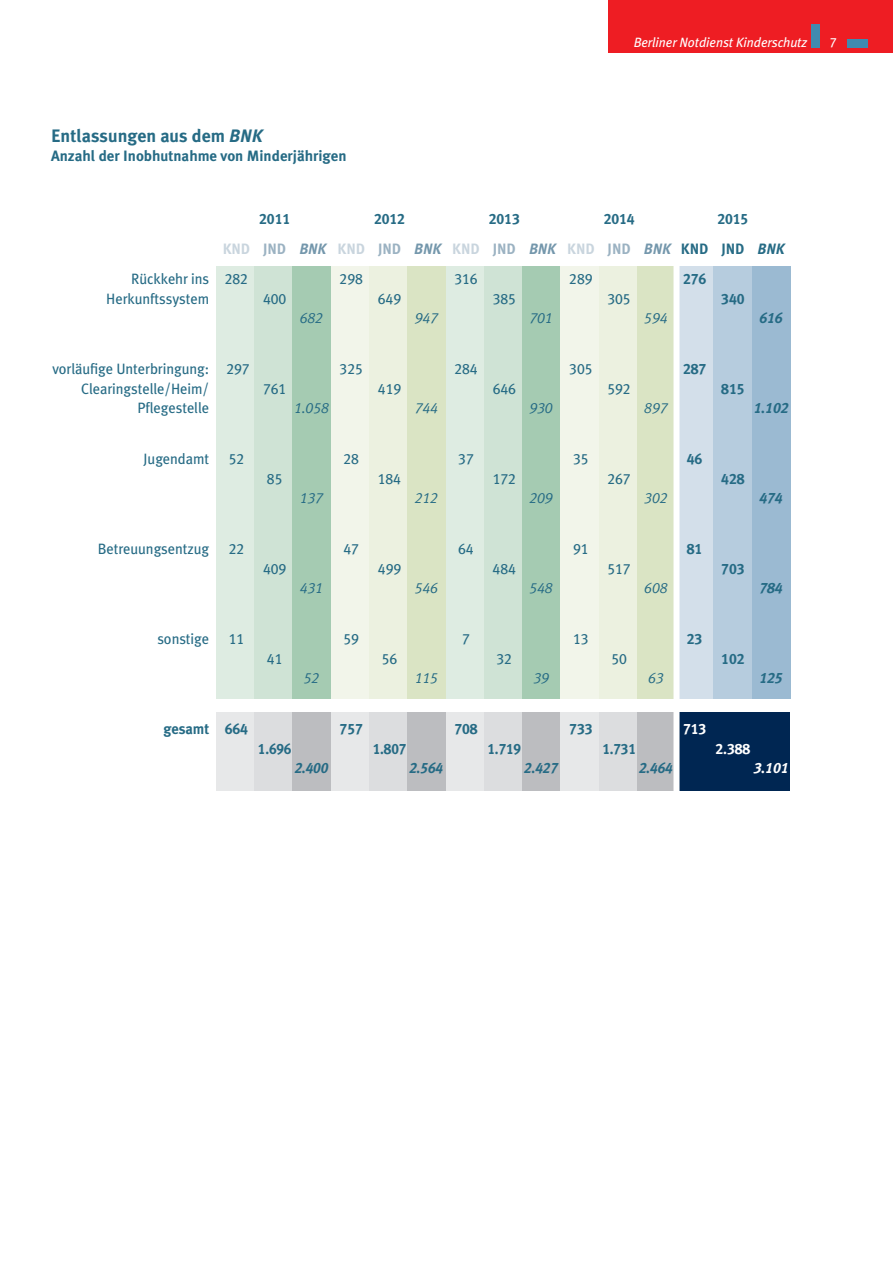
<style>
.page{position:relative;width:893px;height:1263px;background:#fff}
.page>*{position:absolute;margin:0;border:0;box-sizing:border-box;transform-origin:0 0}
.t1{font:700 18px "Meta Plus";color:#266b85}
.t2{font:15px/19.5px "Meta Plus";letter-spacing:-.005em;color:#266b85;text-align:right}
.t3{font:15px/30px "Meta Plus Bold Caps";letter-spacing:-.005em;color:#266b85;text-align:center}
.t4{font:15px "Meta Plus Book Caps";letter-spacing:-.005em;color:#266b85}
.t5{font:15px "Meta Italic Caps";letter-spacing:-.005em;color:#266b85}
.t6{font:700 15px "Meta Plus";color:#266b85}
.t7{font:15px "Meta Plus Bold Caps";letter-spacing:-.005em;color:#266b85;scale:.94 1}
.t8{font:italic 15px "Meta Plus Bold Caps";letter-spacing:-.005em;color:#266b85;scale:.94 1}
.t9{font:italic 15px "Meta Plus Bold Caps";letter-spacing:-.005em;color:#266b85}
.t10{font:15px "Meta Plus Bold Caps";letter-spacing:-.005em;color:#fff}
.t11{font:italic 15px "Meta Plus Bold Caps";color:#fff}
.t12{font:italic 13.5px "Meta Plus";letter-spacing:-.005em;color:#fff}
.t13{font:13.5px "Meta Plus Book Caps";color:#fff}
.s1{font-style:italic}
.s2{color:#c9d5de}
.s3{color:#9bb2c2}
.s4{font-style:italic;color:#7497ac}
</style>
<div class="page">
<div style="left:608px;top:0;width:285px;height:53px;background:#ee1d23"></div>
<div style="left:847px;top:39px;width:20px;height:9px;background:#408aaf"></div>
<div style="left:811px;top:24px;width:8px;height:24px;background:#408aaf"></div>
<div style="left:216px;top:266px;width:38px;height:433px;background:#deece2"></div>
<div style="left:254px;top:266px;width:39px;height:433px;background:#cfe3d5"></div>
<div style="left:293px;top:266px;width:38px;height:433px;background:#a5cbb2"></div>
<div style="left:331px;top:266px;width:38px;height:433px;background:#f2f5ea"></div>
<div style="left:369px;top:266px;width:39px;height:433px;background:#ecf1e0"></div>
<div style="left:408px;top:266px;width:38px;height:433px;background:#dae4c4"></div>
<div style="left:446px;top:266px;width:38px;height:433px;background:#deece2"></div>
<div style="left:484px;top:266px;width:38px;height:433px;background:#cfe3d5"></div>
<div style="left:522px;top:266px;width:39px;height:433px;background:#a5cbb2"></div>
<div style="left:561px;top:266px;width:38px;height:433px;background:#f2f5ea"></div>
<div style="left:599px;top:266px;width:38px;height:433px;background:#ecf1e0"></div>
<div style="left:637px;top:266px;width:38px;height:433px;background:#dae4c4"></div>
<div style="left:675px;top:266px;width:39px;height:433px;background:#d3dfea"></div>
<div style="left:714px;top:266px;width:38px;height:433px;background:#b6ccde"></div>
<div style="left:752px;top:266px;width:38px;height:433px;background:#9bbad2"></div>
<div style="left:216px;top:712px;width:38px;height:79px;background:#e7e8e9"></div>
<div style="left:254px;top:712px;width:39px;height:79px;background:#dcdddf"></div>
<div style="left:293px;top:712px;width:38px;height:79px;background:#bcbdc0"></div>
<div style="left:331px;top:712px;width:38px;height:79px;background:#e7e8e9"></div>
<div style="left:369px;top:712px;width:39px;height:79px;background:#dcdddf"></div>
<div style="left:408px;top:712px;width:38px;height:79px;background:#bcbdc0"></div>
<div style="left:446px;top:712px;width:38px;height:79px;background:#e7e8e9"></div>
<div style="left:484px;top:712px;width:38px;height:79px;background:#dcdddf"></div>
<div style="left:522px;top:712px;width:39px;height:79px;background:#bcbdc0"></div>
<div style="left:561px;top:712px;width:38px;height:79px;background:#e7e8e9"></div>
<div style="left:599px;top:712px;width:38px;height:79px;background:#dcdddf"></div>
<div style="left:637px;top:712px;width:38px;height:79px;background:#bcbdc0"></div>
<div style="left:675px;top:712px;width:115px;height:79px;background:#002652"></div>
<div style="left:673px;top:261px;width:6px;height:546px;background:#fff"></div>
<p class="t1" style="left:51px;top:125px;width:213px">Entlassungen aus dem <span class="s1">BNK</span></p>
<p class="t6" style="left:51px;top:147px;width:297px">Anzahl der Inobhutnahme von Minderjährigen</p>
<p class="t12" style="left:634px;top:34px;width:175px">Berliner Notdienst Kinderschutz</p>
<p class="t13" style="left:830px;top:34px;width:9px">7</p>
<p class="t2" style="left:106px;top:269px;width:104px">Rückkehr ins<br>Herkunftssystem</p>
<p class="t3" style="left:223px;top:204px;width:105px">2011<br><span class="s2">KND</span> <span class="s3">JND</span> <span class="s4">BNK</span></p>
<p class="t3" style="left:337px;top:204px;width:105px">2012<br><span class="s2">KND</span> <span class="s3">JND</span> <span class="s4">BNK</span></p>
<p class="t3" style="left:452px;top:204px;width:105px">2013<br><span class="s2">KND</span> <span class="s3">JND</span> <span class="s4">BNK</span></p>
<p class="t3" style="left:567px;top:204px;width:105px">2014<br><span class="s2">KND</span> <span class="s3">JND</span> <span class="s4">BNK</span></p>
<p class="t3" style="left:681px;top:204px;width:105px">2015<br>KND JND <span class="s1">BNK</span></p>
<p class="t4" style="left:225px;top:270px;width:25px">282</p>
<p class="t4" style="left:340px;top:270px;width:25px">298</p>
<p class="t4" style="left:454px;top:270px;width:25px">316</p>
<p class="t4" style="left:569px;top:270px;width:25px">289</p>
<p class="t3" style="left:683px;top:264px;width:25px">276</p>
<p class="t4" style="left:263px;top:290px;width:25px">400</p>
<p class="t4" style="left:378px;top:290px;width:25px">649</p>
<p class="t4" style="left:493px;top:290px;width:25px">385</p>
<p class="t4" style="left:608px;top:290px;width:25px">305</p>
<p class="t3" style="left:721px;top:284px;width:25px">340</p>
<p class="t5" style="left:300px;top:309px;width:25px">682</p>
<p class="t5" style="left:415px;top:309px;width:25px">947</p>
<p class="t5" style="left:529px;top:309px;width:25px">701</p>
<p class="t5" style="left:644px;top:309px;width:25px">594</p>
<p class="t9" style="left:759px;top:309px;width:25px">616</p>
<p class="t2" style="left:53px;top:359px;width:158px">vorläufige Unterbringung:<br>Clearingstelle/Heim/<br>Pflegestelle</p>
<p class="t2" style="left:144px;top:449px;width:67px">Jugendamt</p>
<p class="t4" style="left:226px;top:360px;width:25px">297</p>
<p class="t4" style="left:263px;top:380px;width:25px">761</p>
<p class="t5" style="left:294px;top:399px;width:36px">1.058</p>
<p class="t4" style="left:340px;top:360px;width:25px">325</p>
<p class="t4" style="left:229px;top:450px;width:17px">52</p>
<p class="t4" style="left:267px;top:470px;width:17px">85</p>
<p class="t5" style="left:300px;top:489px;width:25px">137</p>
<p class="t4" style="left:343px;top:450px;width:17px">28</p>
<p class="t4" style="left:378px;top:380px;width:25px">419</p>
<p class="t5" style="left:415px;top:399px;width:25px">744</p>
<p class="t4" style="left:378px;top:470px;width:25px">184</p>
<p class="t5" style="left:415px;top:489px;width:25px">212</p>
<p class="t4" style="left:454px;top:360px;width:25px">284</p>
<p class="t4" style="left:458px;top:450px;width:17px">37</p>
<p class="t4" style="left:493px;top:380px;width:25px">646</p>
<p class="t5" style="left:529px;top:399px;width:25px">930</p>
<p class="t4" style="left:493px;top:470px;width:25px">172</p>
<p class="t5" style="left:529px;top:489px;width:25px">209</p>
<p class="t4" style="left:569px;top:360px;width:25px">305</p>
<p class="t4" style="left:573px;top:450px;width:17px">35</p>
<p class="t4" style="left:608px;top:380px;width:25px">592</p>
<p class="t5" style="left:644px;top:399px;width:25px">897</p>
<p class="t3" style="left:683px;top:354px;width:25px">287</p>
<p class="t3" style="left:721px;top:374px;width:25px">815</p>
<p class="t9" style="left:754px;top:399px;width:36px">1.102</p>
<p class="t4" style="left:608px;top:470px;width:25px">267</p>
<p class="t5" style="left:644px;top:489px;width:25px">302</p>
<p class="t3" style="left:687px;top:444px;width:17px">46</p>
<p class="t3" style="left:721px;top:464px;width:25px">428</p>
<p class="t9" style="left:759px;top:489px;width:25px">474</p>
<p class="t2" style="left:98px;top:539px;width:113px">Betreuungsentzug</p>
<p class="t4" style="left:229px;top:540px;width:17px">22</p>
<p class="t4" style="left:343px;top:540px;width:17px">47</p>
<p class="t4" style="left:458px;top:540px;width:17px">64</p>
<p class="t4" style="left:573px;top:540px;width:17px">91</p>
<p class="t3" style="left:687px;top:534px;width:17px">81</p>
<p class="t4" style="left:263px;top:560px;width:25px">409</p>
<p class="t4" style="left:378px;top:560px;width:25px">499</p>
<p class="t4" style="left:493px;top:560px;width:25px">484</p>
<p class="t4" style="left:608px;top:560px;width:25px">517</p>
<p class="t3" style="left:721px;top:554px;width:25px">703</p>
<p class="t5" style="left:300px;top:579px;width:25px">431</p>
<p class="t5" style="left:415px;top:579px;width:25px">546</p>
<p class="t5" style="left:529px;top:579px;width:25px">548</p>
<p class="t5" style="left:644px;top:579px;width:25px">608</p>
<p class="t9" style="left:759px;top:579px;width:25px">784</p>
<p class="t2" style="left:157px;top:629px;width:53px">sonstige</p>
<p class="t4" style="left:229px;top:630px;width:17px">11</p>
<p class="t4" style="left:343px;top:630px;width:17px">59</p>
<p class="t4" style="left:462px;top:630px;width:9px">7</p>
<p class="t4" style="left:573px;top:630px;width:17px">13</p>
<p class="t3" style="left:687px;top:624px;width:17px">23</p>
<p class="t4" style="left:267px;top:650px;width:17px">41</p>
<p class="t4" style="left:382px;top:650px;width:17px">56</p>
<p class="t4" style="left:497px;top:650px;width:17px">32</p>
<p class="t4" style="left:611px;top:650px;width:17px">50</p>
<p class="t3" style="left:721px;top:644px;width:25px">102</p>
<p class="t5" style="left:304px;top:669px;width:17px">52</p>
<p class="t5" style="left:415px;top:669px;width:25px">115</p>
<p class="t5" style="left:533px;top:669px;width:17px">39</p>
<p class="t5" style="left:648px;top:669px;width:17px">63</p>
<p class="t9" style="left:759px;top:669px;width:25px">125</p>
<p class="t6" style="left:163px;top:720px;width:47px">gesamt</p>
<p class="t3" style="left:225px;top:714px;width:25px">664</p>
<p class="t3" style="left:340px;top:714px;width:25px">757</p>
<p class="t3" style="left:454px;top:714px;width:25px">708</p>
<p class="t3" style="left:569px;top:714px;width:25px">733</p>
<p class="t10" style="left:683px;top:720px;width:25px">713</p>
<p class="t7" style="left:258px;top:740px;width:37px">1.696</p>
<p class="t7" style="left:373px;top:740px;width:37px">1.807</p>
<p class="t7" style="left:487px;top:740px;width:37px">1.719</p>
<p class="t7" style="left:602px;top:740px;width:37px">1.731</p>
<p class="t10" style="left:715px;top:740px;width:36px">2.388</p>
<p class="t8" style="left:295px;top:759px;width:37px">2.400</p>
<p class="t8" style="left:409px;top:759px;width:37px">2.564</p>
<p class="t8" style="left:524px;top:759px;width:37px">2.427</p>
<p class="t8" style="left:639px;top:759px;width:37px">2.464</p>
<p class="t11" style="left:754px;top:759px;width:36px">3.101</p>
</div>
